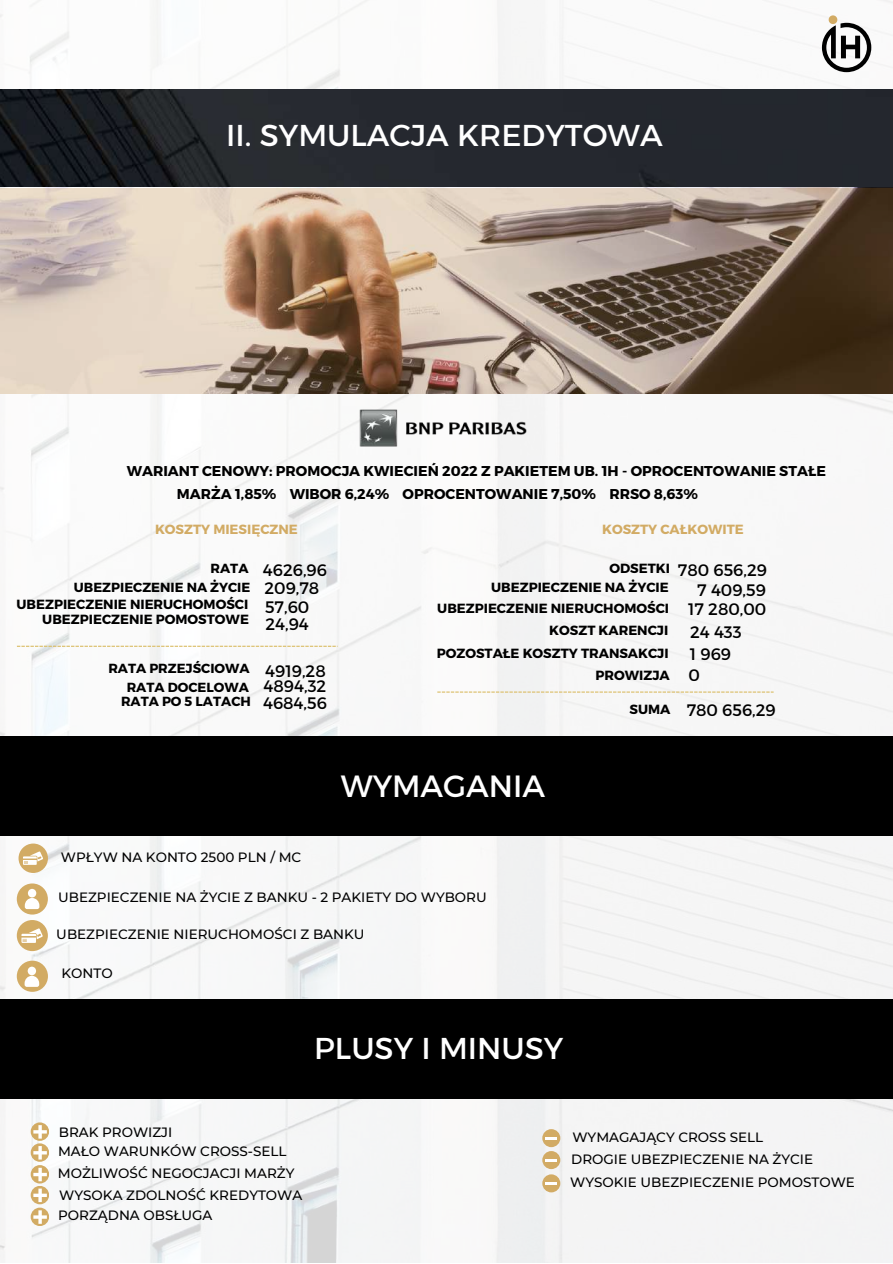
<style>
.page{position:relative;width:893px;height:1264px;background:#fff}
.page>*{position:absolute;margin:0;border:0;box-sizing:border-box;transform-origin:0 0}
.t1{font:30.75px "Kief Montaser Regular";color:#fff}
.t2{font:30.75px "Montserrat";color:#fff}
.t3{font:16.65px/18.8px "Montserrat";color:#000}
.t4{font:700 14.25px "Montserrat";color:#000}
.t5{font:500 13.5px/23.2px "Montserrat";color:#000}
.t6{font:700 13.2px/15px "Montserrat";color:#000;text-align:right}
.t7{font:700 13.2px "Montserrat";color:#d2ab64}
.s1{font-weight:400;font-size:16.65px}
.s2{font-weight:700;font-size:13.2px}
</style>
<div class="page">
<img style="left:0;top:0;width:892px;height:1262px">
<img style="left:0;top:89px;width:892px;height:99px">
<svg style="left:0;top:188px;width:892px;height:206px;background:#a79382"></svg>
<div style="left:0;top:735px;width:892px;height:100px;background:#000"></div>
<div style="left:0;top:998px;width:892px;height:100px;background:#000"></div>
<svg style="left:31px;top:1185px;width:18px;height:19px"></svg>
<svg style="left:542px;top:1150px;width:18px;height:19px"></svg>
<svg style="left:545px;top:1158px;width:12px;height:3px"></svg>
<svg style="left:33px;top:1188px;width:14px;height:13px"></svg>
<svg style="left:31px;top:1207px;width:18px;height:18px"></svg>
<svg style="left:33px;top:1210px;width:14px;height:13px"></svg>
<svg style="left:31px;top:1122px;width:18px;height:18px"></svg>
<svg style="left:31px;top:1143px;width:18px;height:18px"></svg>
<svg style="left:33px;top:1125px;width:14px;height:13px"></svg>
<svg style="left:33px;top:1146px;width:14px;height:13px"></svg>
<svg style="left:31px;top:1165px;width:18px;height:18px"></svg>
<svg style="left:33px;top:1167px;width:14px;height:14px"></svg>
<div style="left:542px;top:1174px;width:18px;height:18px;background:#d2ab64;border-radius:50%"></div>
<svg style="left:545px;top:1182px;width:12px;height:2px"></svg>
<div style="left:542px;top:1129px;width:18px;height:18px;background:#d2ab64;border-radius:50%"></div>
<svg style="left:545px;top:1137px;width:12px;height:2px"></svg>
<img style="left:360px;top:406px;width:166px;height:43px">
<svg style="left:17px;top:645px;width:321px;height:2px"></svg>
<svg style="left:437px;top:691px;width:336px;height:1px"></svg>
<div style="left:19px;top:843px;width:29px;height:30px;background:#d2ab64;border-radius:50%"></div>
<svg style="left:23px;top:851px;width:20px;height:13px"></svg>
<div style="left:17px;top:883px;width:31px;height:31px;background:#d2ab64;border-radius:50%"></div>
<div style="left:28px;top:888px;width:8px;height:9px;background:#fff;border-radius:50%"></div>
<svg style="left:25px;top:898px;width:14px;height:11px"></svg>
<div style="left:17px;top:920px;width:31px;height:31px;background:#d2ab64;border-radius:50%"></div>
<svg style="left:21px;top:928px;width:22px;height:14px"></svg>
<div style="left:17px;top:960px;width:31px;height:31px;background:#d2ab64;border-radius:50%"></div>
<div style="left:28px;top:966px;width:8px;height:9px;background:#fff;border-radius:50%"></div>
<svg style="left:25px;top:975px;width:14px;height:11px"></svg>
<svg style="left:821px;top:15px;width:50px;height:57px"></svg>
<h1 class="t1" style="left:226px;top:116px;width:438px">II. SYMULACJA KREDYTOWA</h1>
<p class="t4" style="left:127px;top:462px;width:700px">WARIANT CENOWY: PROMOCJA KWIECIEŃ 2022 Z PAKIETEM UB. 1H - OPROCENTOWANIE STAŁE</p>
<p class="t4" style="left:177px;top:485px;width:522px">MARŻA 1,85% WIBOR 6,24% OPROCENTOWANIE 7,50% RRSO 8,63%</p>
<p class="t7" style="left:155px;top:521px;width:144px">KOSZTY MIESIĘCZNE</p>
<p class="t7" style="left:602px;top:521px;width:143px">KOSZTY CAŁKOWITE</p>
<p class="t6" style="left:210px;top:560px;width:39px">RATA</p>
<p class="t6" style="left:17px;top:596px;width:234px">UBEZPIECZENIE NIERUCHOMOŚCI<br>UBEZPIECZENIE POMOSTOWE</p>
<p class="t3" style="left:263px;top:559px;width:66px">4626,96<br>209,78<br>57,60</p>
<p class="t3" style="left:265px;top:614px;width:45px">24,94</p>
<p class="t6" style="left:127px;top:658px;width:200px;line-height:18.8px;text-align:left;text-indent:-18px">RATA PRZEJŚCIOWA <span class="s1">4919,28<br></span>RATA DOCELOWA</p>
<p class="t6" style="left:121px;top:693px;width:131px">RATA PO 5 LATACH</p>
<p class="t6" style="left:74px;top:579px;width:178px">UBEZPIECZENIE NA ŻYCIE</p>
<p class="t3" style="left:263px;top:677px;width:65px;line-height:16.8px">4894,32<br>4684,56</p>
<p class="t6" style="left:609px;top:560px;width:62px">ODSETKI</p>
<p class="t6" style="left:491px;top:579px;width:179px">UBEZPIECZENIE NA ŻYCIE</p>
<p class="t3" style="left:677px;top:558px;width:91px;line-height:20.7px;text-align:right">780 656,29<br>7 409,59</p>
<p class="t6" style="left:437px;top:596px;width:233px;line-height:22.5px">UBEZPIECZENIE NIERUCHOMOŚCI<br>KOSZT KARENCJI</p>
<p class="t6" style="left:595px;top:667px;width:76px">PROWIZJA</p>
<p class="t3" style="left:688px;top:597px;width:80px;line-height:22.5px">17 280,00<br>24 433<br>1 969</p>
<p class="t3" style="left:629px;top:656px;width:148px;line-height:35.5px;text-indent:59px">0<br><span class="s2">SUMA</span> 780 656,29</p>
<p class="t6" style="left:436px;top:644px;width:233px">POZOSTAŁE KOSZTY TRANSAKCJI</p>
<h1 class="t2" style="left:341px;top:766px;width:206px">WYMAGANIA</h1>
<p class="t5" style="left:61px;top:845px;width:242px">WPŁYW NA KONTO 2500 PLN / MC</p>
<p class="t5" style="left:58px;top:885px;width:430px">UBEZPIECZENIE NA ŻYCIE Z BANKU - 2 PAKIETY DO WYBORU</p>
<p class="t5" style="left:56px;top:922px;width:309px">UBEZPIECZENIE NIERUCHOMOŚCI Z BANKU</p>
<p class="t5" style="left:62px;top:961px;width:53px">KONTO</p>
<h1 class="t1" style="left:314px;top:1029px;width:250px">PLUSY I MINUSY</h1>
<p class="t5" style="left:59px;top:1120px;width:115px">BRAK PROWIZJI</p>
<p class="t5" style="left:58px;top:1139px;width:230px">MAŁO WARUNKÓW CROSS-SELL</p>
<p class="t5" style="left:58px;top:1161px;width:238px">MOŻLIWOŚĆ NEGOCJACJI MARŻY</p>
<p class="t5" style="left:59px;top:1183px;width:244px">WYSOKA ZDOLNOŚĆ KREDYTOWA</p>
<p class="t5" style="left:58px;top:1203px;width:156px">PORZĄDNA OBSŁUGA</p>
<p class="t5" style="left:572px;top:1125px;width:192px">WYMAGAJĄCY CROSS SELL</p>
<p class="t5" style="left:570px;top:1146px;width:286px">DROGIE UBEZPIECZENIE NA ŻYCIE<br>WYSOKIE UBEZPIECZENIE POMOSTOWE</p>
</div>
